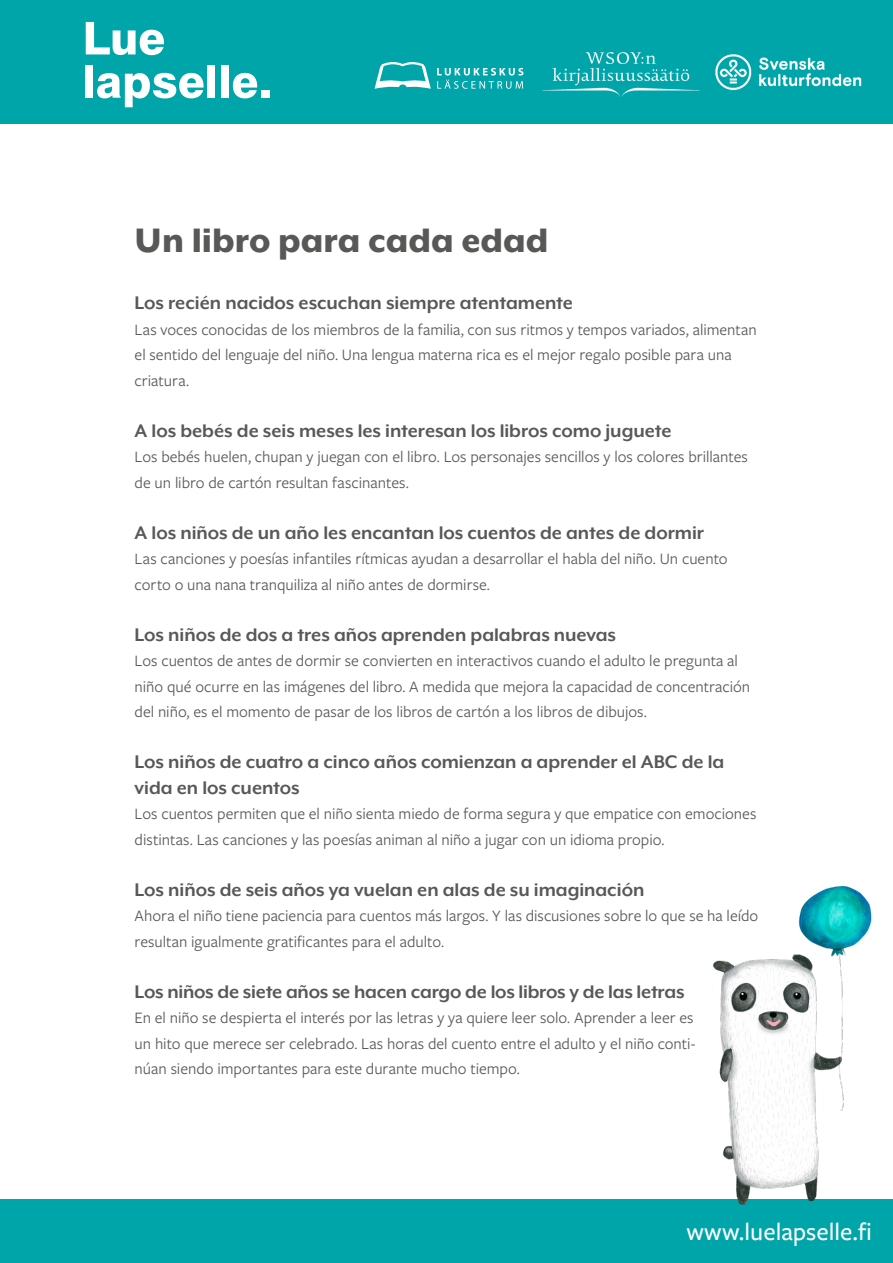
<style>
.page{position:relative;width:893px;height:1263px;background:#fff}
.page>*{position:absolute;margin:0;border:0;box-sizing:border-box;transform-origin:0 0}
.t1{font:800 39px "Mr Eaves XL Mod OT";color:#585857}
.t2{font:500 25.5px "Freight Sans Pro";color:#fff}
.t3{font:700 21px/25.5px "Mr Eaves XL Mod OT";color:#585857}
.t4{font:16.5px/25.5px "Freight Sans Pro";color:#585857}
</style>
<div class="page">
<div style="left:0;top:0;width:893px;height:123px;background:#00a5a9"></div>
<svg style="left:86px;top:22px;width:78px;height:33px"></svg>
<div style="left:85px;top:65px;width:8px;height:33px;background:#fff"></div>
<svg style="left:97px;top:73px;width:107px;height:34px"></svg>
<div style="left:208px;top:65px;width:7px;height:33px;background:#fff"></div>
<div style="left:221px;top:65px;width:8px;height:33px;background:#fff"></div>
<svg style="left:233px;top:73px;width:24px;height:25px"></svg>
<div style="left:261px;top:90px;width:8px;height:8px;background:#fff"></div>
<img style="left:542px;top:52px;width:157px;height:45px">
<img style="left:715px;top:54px;width:147px;height:37px">
<svg style="left:375px;top:62px;width:56px;height:27px"></svg>
<svg style="left:437px;top:68px;width:86px;height:21px"></svg>
<div style="left:0;top:1199px;width:893px;height:64px;background:#00a5a9"></div>
<img style="left:712px;top:886px;width:160px;height:319px">
<p class="t1" style="left:135px;top:221px;width:415px">Un libro para cada edad</p>
<p class="t3" style="left:135px;top:290px;width:440px">Los recién nacidos escuchan siempre atentamente</p>
<p class="t4" style="left:135px;top:316px;width:624px">Las voces conocidas de los miembros de la familia, con sus ritmos y tempos variados, alimentan el sentido del lenguaje del niño. Una lengua materna rica es el mejor regalo posible para una criatura.</p>
<p class="t3" style="left:135px;top:418px;width:538px">A los bebés de seis meses les interesan los libros como juguete</p>
<p class="t4" style="left:135px;top:443px;width:615px">Los bebés huelen, chupan y juegan con el libro. Los personajes sencillos y los colores brillantes de un libro de cartón resultan fascinantes.</p>
<p class="t3" style="left:135px;top:520px;width:571px">A los niños de un año les encantan los cuentos de antes de dormir</p>
<p class="t4" style="left:135px;top:545px;width:594px">Las canciones y poesías infantiles rítmicas ayudan a desarrollar el habla del niño. Un cuento corto o una nana tranquiliza al niño antes de dormirse.</p>
<p class="t3" style="left:135px;top:622px;width:483px">Los niños de dos a tres años aprenden palabras nuevas</p>
<p class="t4" style="left:135px;top:647px;width:617px">Los cuentos de antes de dormir se convierten en interactivos cuando el adulto le pregunta al niño qué ocurre en las imágenes del libro. A medida que mejora la capacidad de concentración del niño, es el momento de pasar de los libros de cartón a los libros de dibujos.</p>
<p class="t3" style="left:135px;top:749px;width:591px">Los niños de cuatro a cinco años comienzan a aprender el ABC de la vida en los cuentos</p>
<p class="t4" style="left:135px;top:800px;width:623px">Los cuentos permiten que el niño sienta miedo de forma segura y que empatice con emociones distintas. Las canciones y las poesías animan al niño a jugar con un idioma propio.</p>
<p class="t3" style="left:135px;top:877px;width:511px">Los niños de seis años ya vuelan en alas de su imaginación</p>
<p class="t4" style="left:135px;top:902px;width:625px">Ahora el niño tiene paciencia para cuentos más largos. Y las discusiones sobre lo que se ha leído resultan igualmente gratificantes para el adulto.</p>
<p class="t3" style="left:135px;top:979px;width:551px">Los niños de siete años se hacen cargo de los libros y de las letras</p>
<p class="t4" style="left:135px;top:1004px;width:563px">En el niño se despierta el interés por las letras y ya quiere leer solo. Aprender a leer es un hito que merece ser celebrado. Las horas del cuento entre el adulto y el niño conti&shy;núan siendo importantes para este durante mucho tiempo.</p>
<p class="t2" style="left:686px;top:1214px;width:187px">www.luelapselle.fi</p>
</div>
